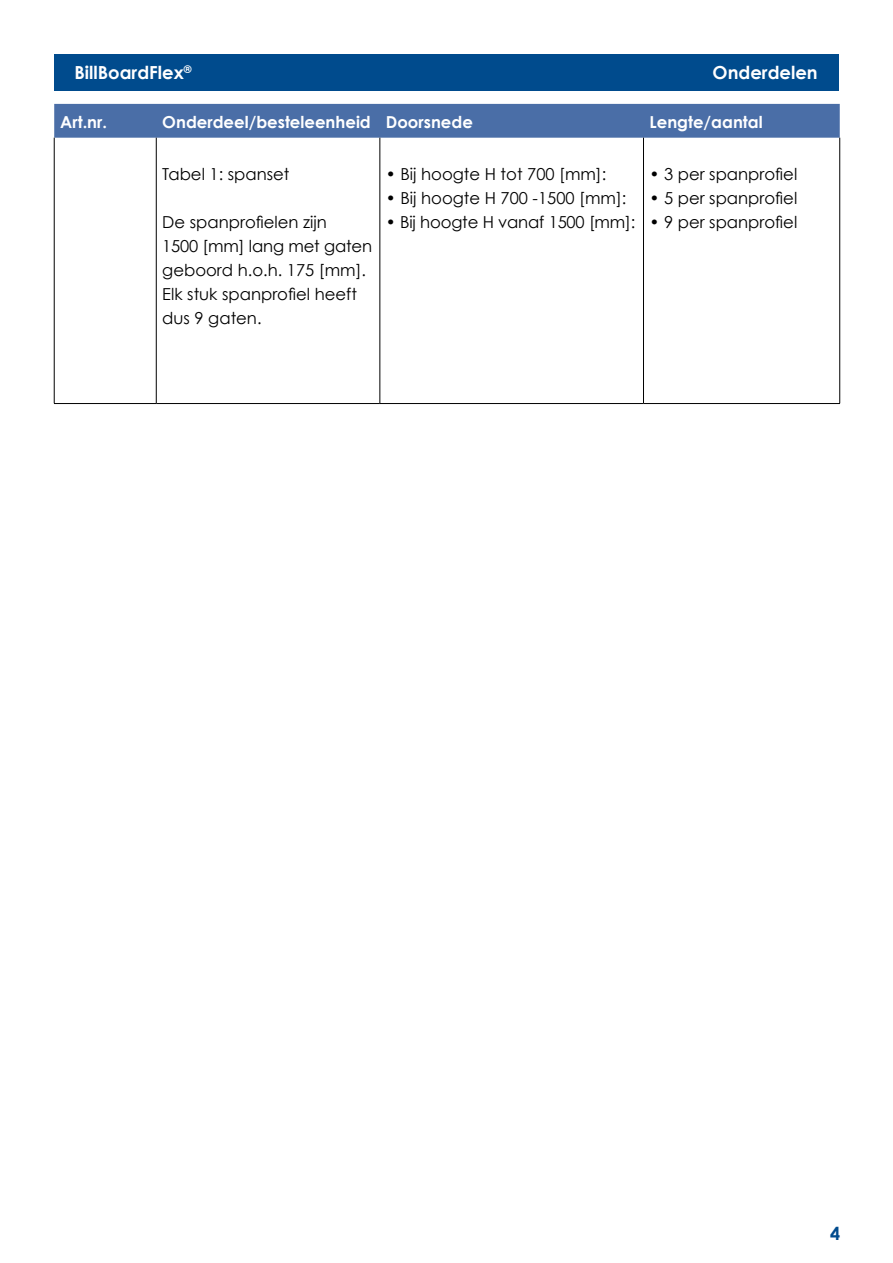
<style>
.page{position:relative;width:893px;height:1263px;background:#fff}
.page>*{position:absolute;margin:0;border:0;box-sizing:border-box;transform-origin:0 0}
.t1{font:700 18px "Century Gothic";color:#fff}
.t2{font:700 18px "Century Gothic";color:#004b8d}
.t3{font:16.5px/24px "Century Gothic";color:#000}
.t4{font:700 16.5px "Century Gothic";color:#fff}
</style>
<div class="page">
<div style="left:54px;top:54px;width:785px;height:36px;background:#004b8d"></div>
<div style="left:54px;top:104px;width:786px;height:34px;background:#4a6ea7"></div>
<hr style="left:54px;top:138px;width:1px;height:265px;background:#000">
<hr style="left:156px;top:138px;width:1px;height:265px;background:#000">
<hr style="left:380px;top:138px;width:1px;height:265px;background:#000">
<hr style="left:643px;top:138px;width:1px;height:265px;background:#000">
<hr style="left:839px;top:138px;width:1px;height:265px;background:#000">
<hr style="left:54px;top:403px;width:102px;height:1px;background:#000">
<hr style="left:156px;top:403px;width:224px;height:1px;background:#000">
<hr style="left:380px;top:403px;width:263px;height:1px;background:#000">
<hr style="left:643px;top:403px;width:197px;height:1px;background:#000">
<p class="t1" style="left:74px;top:61px;width:119px">BillBoardFlex<sup>®</sup></p>
<p class="t1" style="left:713px;top:61px;width:107px">Onderdelen</p>
<p class="t4" style="left:60px;top:112px;width:48px">Art.nr.</p>
<p class="t4" style="left:162px;top:112px;width:312px">Onderdeel/besteleenheid Doorsnede</p>
<p class="t4" style="left:649px;top:112px;width:115px">Lengte/aantal</p>
<p class="t3" style="left:162px;top:162px;width:129px">Tabel 1: spanset</p>
<p class="t3" style="left:162px;top:210px;width:211px">De spanprofielen zijn<br>1500 [mm] lang met gaten geboord h.o.h. 175 [mm].<br>Elk stuk spanprofiel heeft dus 9 gaten.</p>
<p class="t3" style="left:649px;top:162px;width:149px">• 3 per spanprofiel</p>
<p class="t3" style="left:649px;top:186px;width:149px">• 5 per spanprofiel</p>
<p class="t3" style="left:649px;top:210px;width:149px">• 9 per spanprofiel</p>
<p class="t3" style="left:386px;top:162px;width:222px">• Bij hoogte H tot 700 [mm]:</p>
<p class="t3" style="left:386px;top:186px;width:242px">• Bij hoogte H 700 -1500 [mm]:</p>
<p class="t3" style="left:386px;top:210px;width:251px">• Bij hoogte H vanaf 1500 [mm]:</p>
<p class="t2" style="left:830px;top:1222px;width:12px">4</p>
</div>
